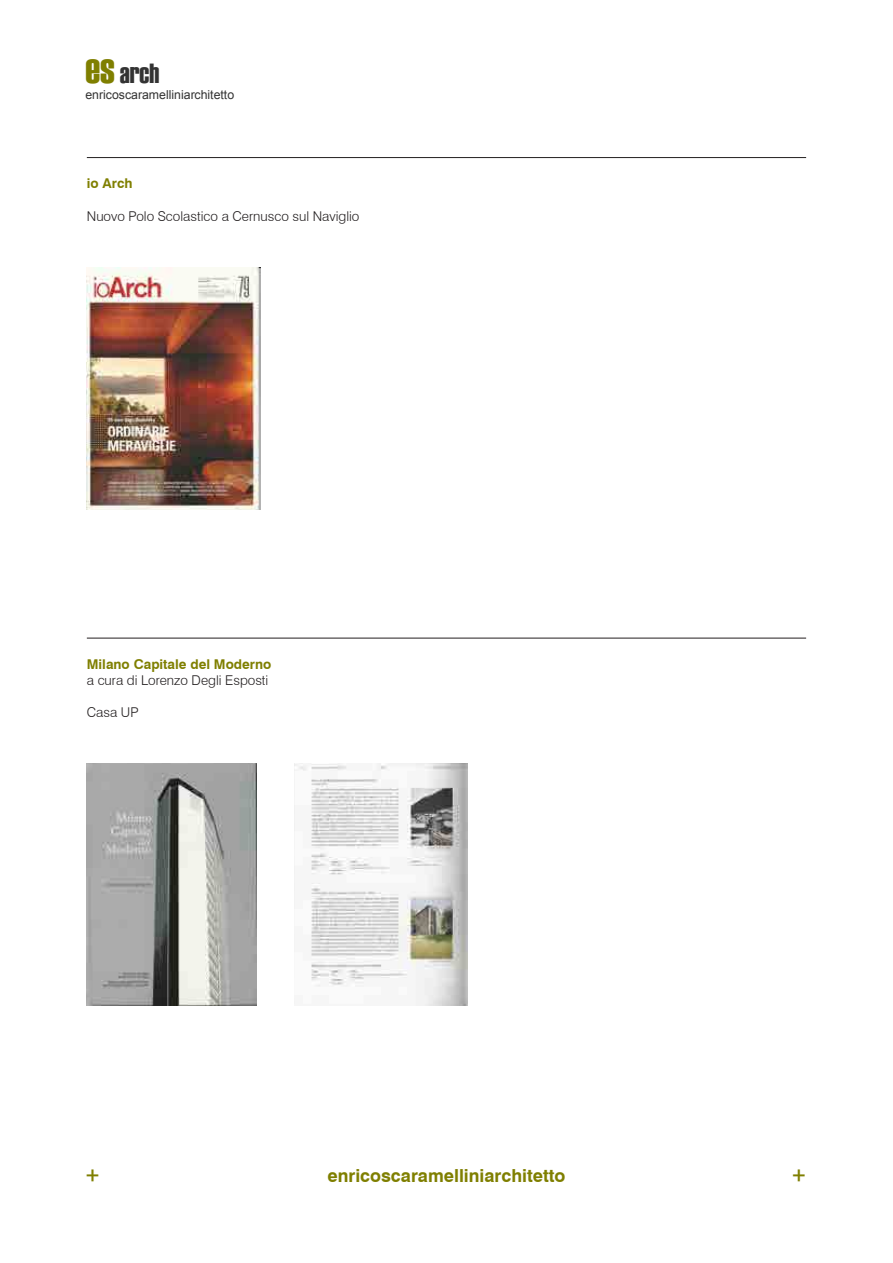
<style>
.page{position:relative;width:893px;height:1263px;background:#fff}
.page>*{position:absolute;margin:0;border:0;box-sizing:border-box;transform-origin:0 0}
.t1{font:27.6px "Haettenschweiler";color:#333}
.t2{font:24.45px "Arial";color:#7f7f00}
.t3{font:700 18px "Swiss 721 BT";color:#7f7f00}
.t4{font:300 13.5px "Swiss 721 BT";color:#231f20}
.t5{font:700 13.5px "Swiss 721 BT";color:#7f7f00}
.t6{font:12.3px "Arial";color:#333}
.s1{font-size:41.4px;color:#7f7f00}
</style>
<div class="page">
<hr style="left:87px;top:157px;width:719px;height:1px;background:#231f20">
<hr style="left:87px;top:638px;width:719px;height:1px;background:#231f20">
<img style="left:87px;top:267px;width:173px;height:242px">
<img style="left:87px;top:764px;width:169px;height:242px">
<img style="left:294px;top:764px;width:174px;height:242px">
<h1 class="t1" style="left:85px;top:54px;width:75px"><span class="s1">es</span> arch</h1>
<p class="t6" style="left:85px;top:87px;width:150px">enricoscaramelliniarchitetto</p>
<p class="t5" style="left:87px;top:175px;width:47px">io Arch</p>
<p class="t4" style="left:87px;top:207px;width:274px">Nuovo Polo Scolastico a Cernusco sul Naviglio</p>
<p class="t5" style="left:87px;top:656px;width:186px">Milano Capitale del Moderno</p>
<p class="t4" style="left:87px;top:672px;width:183px">a cura di Lorenzo Degli Esposti</p>
<p class="t4" style="left:87px;top:704px;width:53px">Casa UP</p>
<h3 class="t3" style="left:327px;top:1165px;width:240px">enricoscaramelliniarchitetto</h3>
<h2 class="t2" style="left:85px;top:1159px;width:16px">+</h2>
<h2 class="t2" style="left:792px;top:1159px;width:16px">+</h2>
</div>
